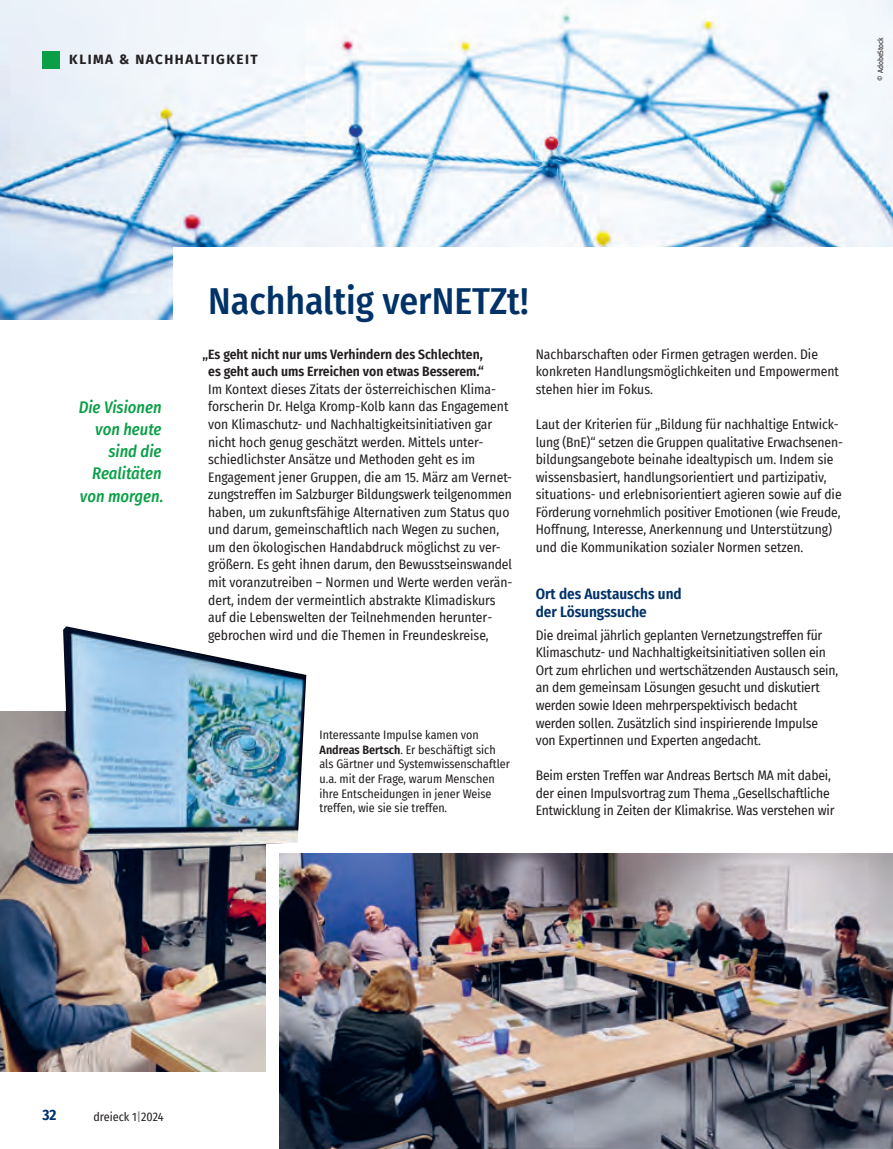
<style>
.page{position:relative;width:893px;height:1149px;background:#fff}
.page>*{position:absolute;margin:0;border:0;box-sizing:border-box;transform-origin:0 0}
.t1{font:500 37.5px "Fira Sans Condensed";color:#003268}
.t2{font:italic 500 16.5px "Fira Sans Condensed";color:#0a9f46}
.t3{font:600 15px/17.5px "Fira Sans Condensed";color:#003268}
.t4{font:700 15px "Fira Sans Condensed";color:#003268}
.t5{font:13.5px/17.5px "Fira Sans Condensed";color:#231f20}
.t6{font:700 13.5px "Fira Sans";letter-spacing:.11em;color:#231f20}
.t7{font:12px/14.7px "Fira Sans Condensed";color:#231f20}
.t8{font:7.5px "Fira Sans Condensed";color:#231f20}
.s1{font-weight:600}
.s2{font-weight:300}
</style>
<div class="page">
<img style="left:0;top:0;width:893px;height:319px">
<img style="left:280px;top:853px;width:613px;height:295px">
<div style="left:42px;top:51px;width:17px;height:17px;background:#0a9f46"></div>
<img style="left:0;top:711px;width:266px;height:360px">
<img style="left:63px;top:626px;width:243px;height:229px">
<div style="left:174px;top:247px;width:719px;height:94px;background:#fff"></div>
<p class="t6" style="left:69px;top:51px;width:190px">KLIMA &amp; NACHHALTIGKEIT</p>
<p class="t8" style="left:876px;top:81px;width:45px;rotate:-90deg">© AdobeStock</p>
<p class="t2" style="left:79px;top:397px;width:84px">Die Visionen</p>
<p class="t2" style="left:95px;top:419px;width:68px">von heute</p>
<p class="t2" style="left:109px;top:441px;width:55px">sind die</p>
<p class="t2" style="left:92px;top:463px;width:71px">Realitäten</p>
<p class="t2" style="left:80px;top:486px;width:85px">von morgen.</p>
<p class="t1" style="left:208px;top:278px;width:322px">Nachhaltig verNETZt!</p>
<p class="t5" style="left:208px;top:345px;width:306px;text-indent:-6px"><span class="s1">„Es geht nicht nur ums Verhindern des Schlechten,<br>es geht auch ums Erreichen von etwas Besserem.“<br></span>Im Kontext dieses Zitats der österreichischen Klima - forscherin Dr. Helga Kromp-Kolb kann das Engagement von Klimaschutz- und Nachhaltigkeitsinitiativen gar nicht hoch genug geschätzt werden. Mittels unter&shy;schiedlichster Ansätze und Methoden geht es im Engagement jener Gruppen, die am 15. März am Vernet&shy;zungstreffen im Salzburger Bildungswerk teilgenommen haben, um zukunftsfähige Alternativen zum Status quo und darum, gemeinschaftlich nach Wegen zu suchen, um den ökologischen Handabdruck möglichst zu ver&shy;größern. Es geht ihnen darum, den Bewusstseinswandel mit voranzutreiben – Normen und Werte werden verän&shy;dert, indem der vermeintlich abstrakte Klimadiskurs auf die Lebenswelten der Teilnehmenden herunter - gebrochen wird und die Themen in Freundeskreise,</p>
<p class="t5" style="left:536px;top:345px;width:305px">Nachbarschaften oder Firmen getragen werden. Die konkreten Handlungsmöglichkeiten und Empowerment stehen hier im Fokus.</p>
<p class="t5" style="left:536px;top:415px;width:309px">Laut der Kriterien für „Bildung für nachhaltige Entwick&shy;lung (BnE)“ setzen die Gruppen qualitative Erwachsenen&shy;bildungsangebote beinahe idealtypisch um. Indem sie wissensbasiert, handlungsorientiert und partizipativ, situations- und erlebnisorientiert agieren sowie auf die Förderung vornehmlich positiver Emotionen (wie Freude, Hoffnung, Interesse, Anerkennung und Unterstützung) und die Kommunikation sozialer Normen setzen.</p>
<p class="t3" style="left:536px;top:585px;width:147px">Ort des Austauschs und der Lösungssuche</p>
<p class="t5" style="left:536px;top:626px;width:304px">Die dreimal jährlich geplanten Vernetzungstreffen für Klimaschutz- und Nachhaltigkeitsinitiativen sollen ein Ort zum ehrlichen und wertschätzenden Austausch sein, an dem gemeinsam Lösungen gesucht und diskutiert werden sowie Ideen mehrperspektivisch bedacht werden sollen. Zusätzlich sind inspirierende Impulse von Expertinnen und Experten angedacht.</p>
<p class="t5" style="left:536px;top:766px;width:300px">Beim ersten Treffen war Andreas Bertsch MA mit dabei, der einen Impulsvortrag zum Thema „Gesellschaftliche<br>Entwicklung in Zeiten der Klimakrise. Was verstehen wir</p>
<p class="t7" style="left:320px;top:727px;width:192px">Interessante Impulse kamen von <span class="s1">Andreas Bertsch</span>. Er beschäftigt sich als Gärtner und Systemwissenschaftler u.a. mit der Frage, warum Menschen ihre Entscheidungen in jener Weise treffen, wie sie sie treffen.</p>
<p class="t4" style="left:42px;top:1106px;width:15px">32</p>
<p class="t7" style="left:94px;top:1108px;width:72px">dreieck 1<span class="s2">|</span>2024</p>
</div>
